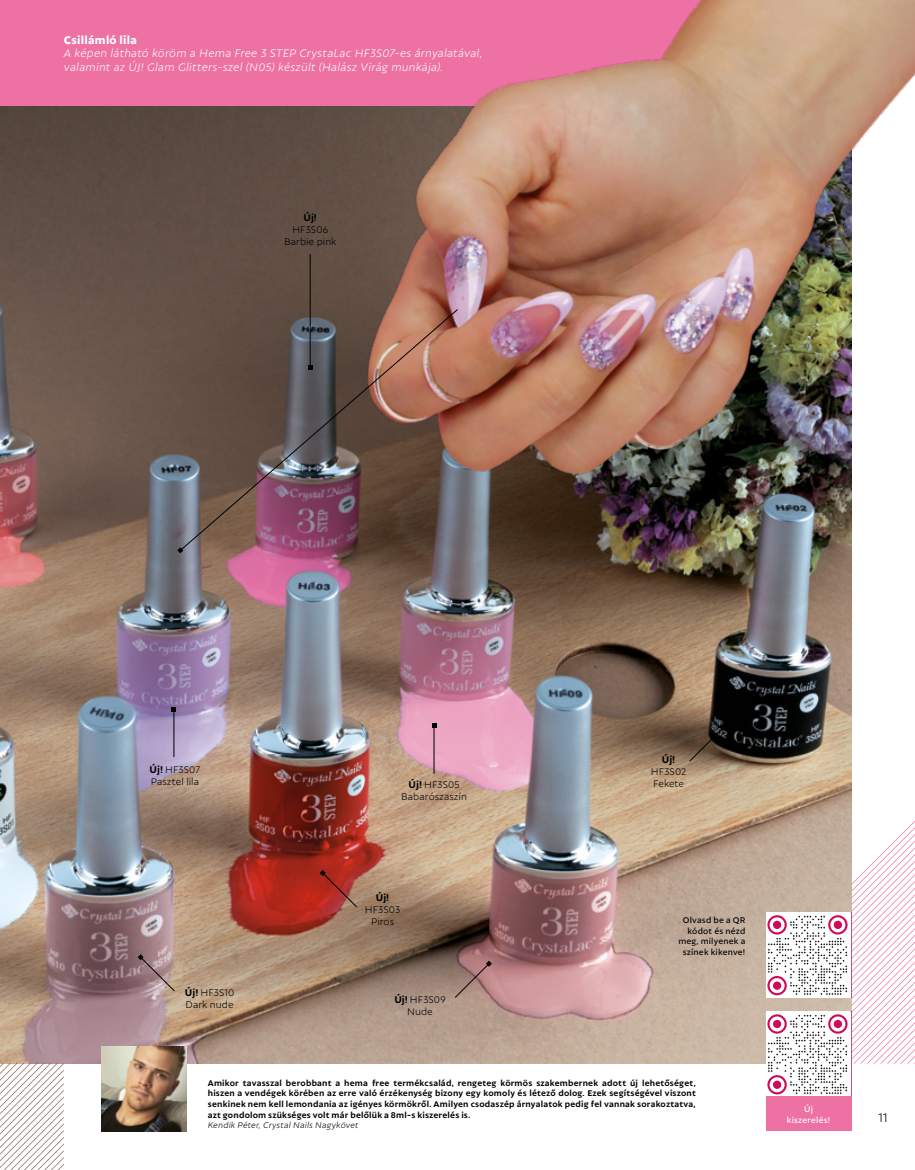
<style>
.page{position:relative;width:915px;height:1170px;background:#fff}
.page>*{position:absolute;margin:0;border:0;box-sizing:border-box;transform-origin:0 0}
.t1{font:300 13.5px "Autor";color:#000}
.t2{font:italic 300 12px/13.5px "Autor";letter-spacing:.02em;color:#fff}
.t3{font:800 12px "Autor";letter-spacing:.025em;color:#fff}
.t4{font:300 10.5px/12px "Autor";letter-spacing:.005em;color:#000;text-align:center}
.t5{font:700 10.5px "Autor";color:#000}
.t6{font:700 9px/10.5px "Autor";letter-spacing:.025em;color:#000;text-align:justify}
.t7{font:500 9px/10.5px "Autor";letter-spacing:.025em;color:#000;text-align:right}
.t8{font:italic 300 9px "Autor";letter-spacing:.02em;color:#000}
.t9{font:500 9px/10.5px "Autor";letter-spacing:.025em;color:#fff;text-align:center}
.t10{font:700 7.8px "Arial";color:#fff}
.s1{font-weight:700}
</style>
<div class="page">
<img style="left:0;top:106px;width:850px;height:957px">
<div style="left:0;top:0;width:788px;height:106px;background:#ed72a3"></div>
<svg style="left:0;top:1062px;width:64px;height:107px"></svg>
<svg style="left:765px;top:820px;width:150px;height:276px"></svg>
<svg style="left:772px;top:1019px;width:9px;height:9px"></svg>
<svg style="left:833px;top:1019px;width:8px;height:9px"></svg>
<svg style="left:772px;top:1080px;width:9px;height:8px"></svg>
<img style="left:101px;top:1046px;width:85px;height:85px">
<div style="left:765px;top:1096px;width:85px;height:34px;background:#ed72a3"></div>
<hr style="left:173px;top:710px;width:1px;height:47px;background:#000">
<svg style="left:172px;top:707px;width:4px;height:4px"></svg>
<svg style="left:454px;top:960px;width:38px;height:38px"></svg>
<svg style="left:688px;top:724px;width:38px;height:38px"></svg>
<hr style="left:433px;top:727px;width:1px;height:46px;background:#000">
<svg style="left:432px;top:723px;width:4px;height:4px"></svg>
<svg style="left:319px;top:870px;width:38px;height:37px"></svg>
<hr style="left:310px;top:254px;width:1px;height:111px;background:#000">
<svg style="left:137px;top:954px;width:38px;height:38px"></svg>
<img style="left:359px;top:0;width:555px;height:491px">
<img style="left:180px;top:308px;width:278px;height:242px">
<svg style="left:177px;top:547px;width:6px;height:6px"></svg>
<h2 class="t3" style="left:64px;top:33px;width:75px">Csillámló lila</h2>
<h2 class="t2" style="left:64px;top:46px;width:420px">A képen látható köröm a Hema Free 3 STEP CrystaLac HF3S07-es árnyalatával, valamint az ÚJ! Glam Glitters-szel (N05) készült (Halász Virág munkája).</h2>
<p class="t5" style="left:303px;top:211px;width:15px">Új!</p>
<p class="t4" style="left:284px;top:223px;width:54px">HF3S06<br>Barbie pink</p>
<p class="t4" style="left:150px;top:763px;width:52px;text-align:left"><span class="s1">Új!</span> HF3S07<br>Pasztel lila</p>
<p class="t4" style="left:185px;top:985px;width:51px;text-align:left"><span class="s1">Új!</span> HF3S10<br>Dark nude</p>
<p class="t4" style="left:401px;top:778px;width:67px"><span class="s1">Új!</span> HF3S05<br>Babarószaszín</p>
<p class="t5" style="left:375px;top:890px;width:15px">Új!</p>
<p class="t4" style="left:365px;top:902px;width:37px">HF3S03<br>Piros</p>
<p class="t4" style="left:394px;top:992px;width:53px"><span class="s1">Új!</span> HF3S09<br>Nude</p>
<p class="t5" style="left:661px;top:753px;width:15px">Új!</p>
<p class="t4" style="left:650px;top:765px;width:37px;text-align:left">HF3S02<br>Fekete</p>
<p class="t7" style="left:678px;top:914px;width:68px">Olvasd be a QR kódot és nézd meg, milyenek a színek kikenve!</p>
<p class="t6" style="left:208px;top:1077px;width:489px">Amikor tavasszal berobbant a hema free termékcsalád, rengeteg körmös szakembernek adott új lehetőséget, hiszen a vendégek körében az erre való érzékenység bizony egy komoly és létező dolog. Ezek segítségével viszont senkinek nem kell lemondania az igényes körmökről. Amilyen csodaszép árnyalatok pedig fel vannak sorakoztatva, azt gondolom szükséges volt már belőlük a 8ml-s kiszerelés is.</p>
<p class="t8" style="left:208px;top:1119px;width:152px">Kendik Péter, Crystal Nails Nagykövet</p>
<p class="t9" style="left:786px;top:1103px;width:45px">Új kiszerelés!</p>
<p class="t10" style="left:789px;top:1118px;width:38px">SCAN ME</p>
<h1 class="t1" style="left:878px;top:1108px;width:11px">11</h1>
</div>
